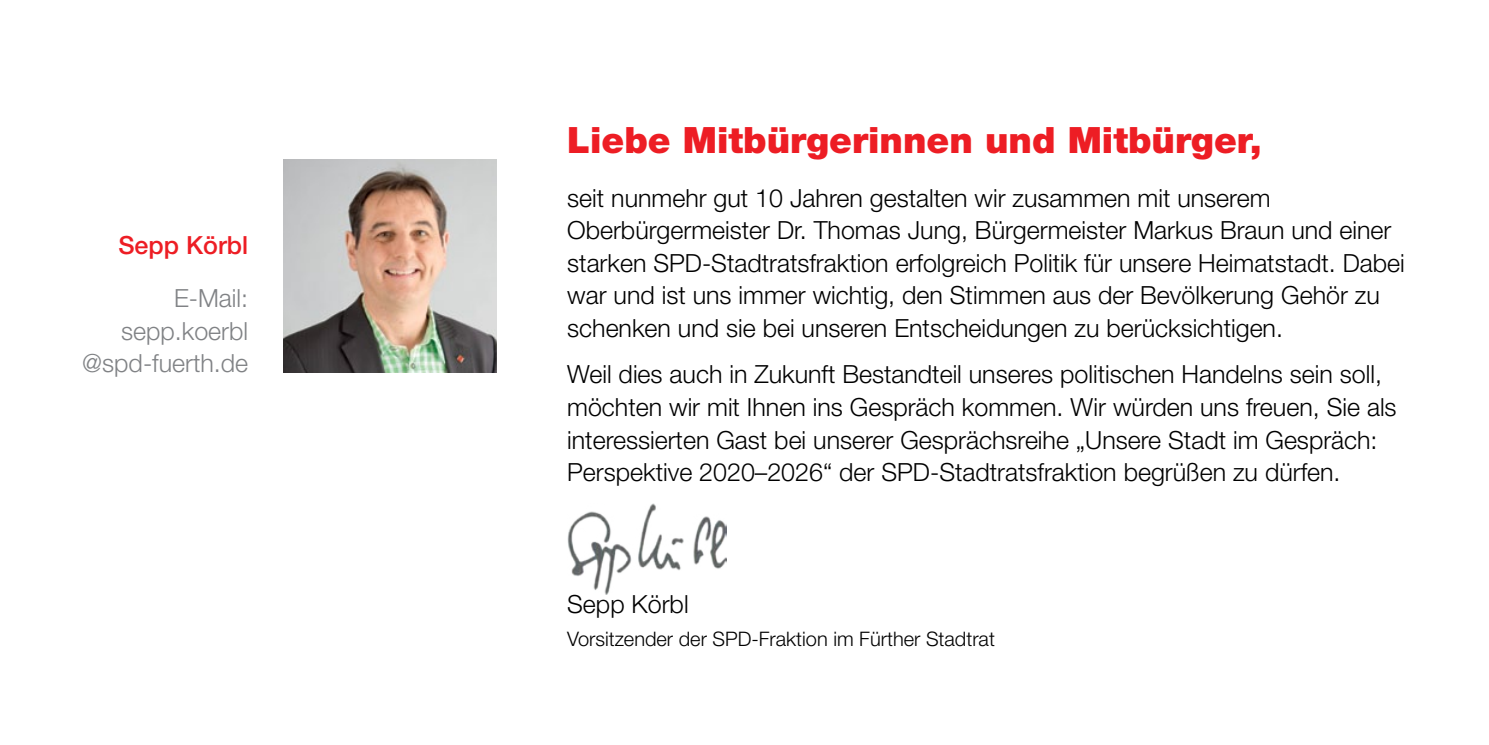
<style>
.page{position:relative;width:1489px;height:745px;background:#fff}
.page>*{position:absolute;margin:0;border:0;box-sizing:border-box;transform-origin:0 0}
.t1{font:900 36.25px "Helvetica Neue LT Pro";color:#ed1d24}
.t2{font:300 25px/32.5px "Helvetica Neue LT Pro";color:#000}
.t3{font:300 25px/32.5px "Helvetica Neue LT Pro";color:#808285;text-align:right}
.t4{font:500 25px "Helvetica Neue LT Pro";color:#ed1d24}
.t5{font:300 20px "Helvetica Neue LT Pro";color:#000}
</style>
<div class="page">
<img style="left:283px;top:159px;width:213px;height:213px">
<img style="left:567px;top:503px;width:159px;height:91px">
<p class="t4" style="left:118px;top:229px;width:131px">Sepp Körbl</p>
<p class="t3" style="left:82px;top:281px;width:167px">E-Mail: sepp.koerbl @spd-fuerth.de</p>
<h1 class="t1" style="left:567px;top:118px;width:696px">Liebe Mitbürgerinnen und Mitbürger,</h1>
<p class="t2" style="left:567px;top:181px;width:839px">seit nunmehr gut 10 Jahren gestalten wir zusammen mit unserem Oberbürgermeister Dr. Thomas Jung, Bürgermeister Markus Braun und einer starken SPD-Stadtratsfraktion erfolgreich Politik für unsere Heimatstadt. Dabei war und ist uns immer wichtig, den Stimmen aus der Bevölkerung Gehör zu schenken und sie bei unseren Entscheidungen zu berücksichtigen.</p>
<p class="t2" style="left:567px;top:357px;width:831px">Weil dies auch in Zukunft Bestandteil unseres politischen Handelns sein soll, möchten wir mit Ihnen ins Gespräch kommen. Wir würden uns freuen, Sie als interessierten Gast bei unserer Gesprächsreihe „Unsere Stadt im Gespräch:<br>Perspektive 2020–2026“ der SPD-Stadtratsfraktion begrüßen zu dürfen.</p>
<p class="t2" style="left:567px;top:587px;width:123px">Sepp Körbl</p>
<p class="t5" style="left:567px;top:625px;width:429px">Vorsitzender der SPD-Fraktion im Fürther Stadtrat</p>
</div>
